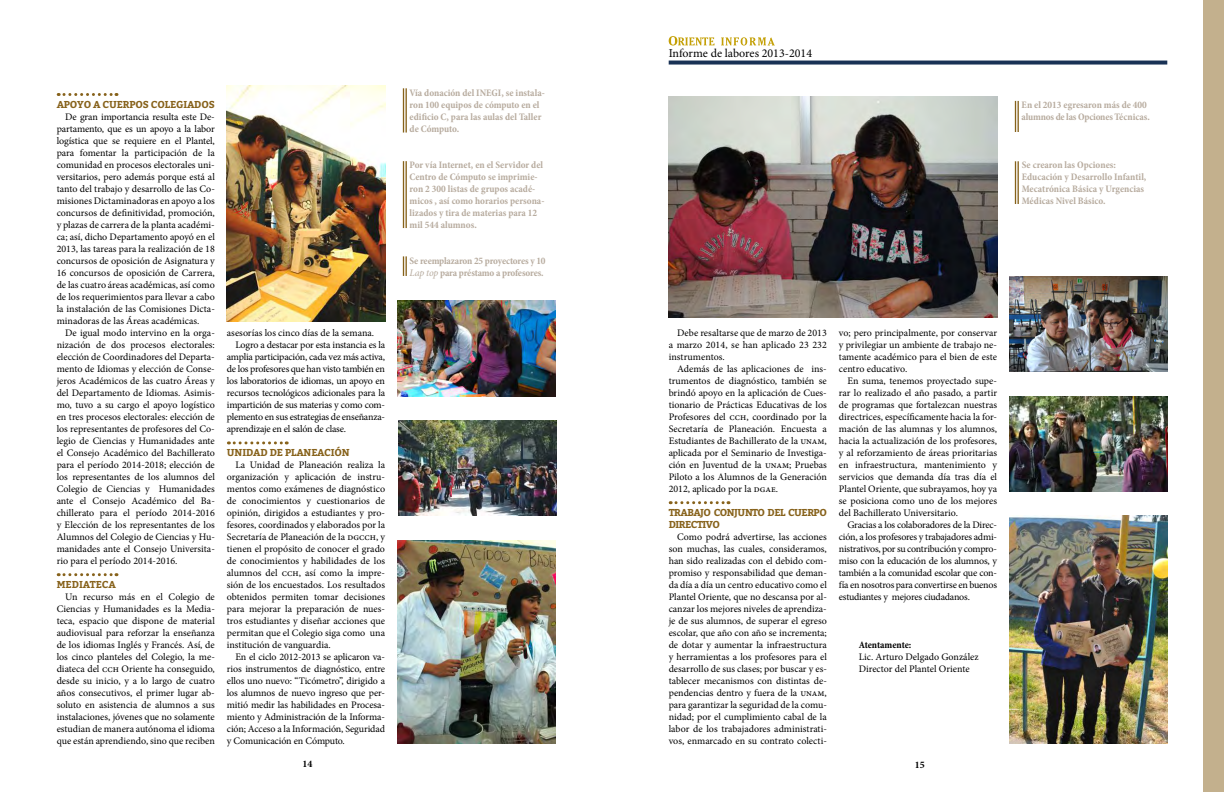
<style>
.page{position:relative;width:1224px;height:792px;background:#fff}
.page>*{position:absolute;margin:0;border:0;box-sizing:border-box;transform-origin:0 0}
.t1{font:12px "Minion Pro";color:#000}
.t2{font:10px/12px "Minion Pro";letter-spacing:-.005em;color:#000;text-align:justify}
.t3{font:700 condensed 10px/12px "Minion Pro";letter-spacing:-.005em;color:#b7ab9e}
.t4{font:700 condensed 10px/12px "Minion Pro";letter-spacing:-.025em;color:#b7ab9e}
.t5{font:700 10px "Bitter";letter-spacing:-.025em;color:#87621b}
.t6{font:700 10px/12px "Bitter";letter-spacing:-.05em;color:#87621b}
.t7{font:700 condensed 10px "Minion Pro";color:#000}
.t8{font:700 10px "Bitter";color:#87621b}
.t9{font:700 10px "Minion Pro";color:#000}
.s1{font-weight:400;font-style:italic;font-stretch:normal}
</style>
<div class="page">
<svg style="left:669px;top:61px;width:498px;height:4px;fill:#193255"></svg>
<svg style="left:669px;top:36px;width:46px;height:10px"></svg>
<svg style="left:721px;top:37px;width:54px;height:9px"></svg>
<div style="left:1203px;top:0;width:21px;height:792px;background:#c3b08d"></div>
<img style="left:669px;top:96px;width:328px;height:221px">
<svg style="left:670px;top:501px;width:59px;height:3px"></svg>
<hr style="left:1018px;top:101px;width:1px;height:31px;background:#86621a">
<hr style="left:1015px;top:101px;width:1px;height:31px;background:#86621a">
<hr style="left:1018px;top:161px;width:1px;height:43px;background:#86621a">
<hr style="left:1015px;top:161px;width:1px;height:43px;background:#86621a">
<img style="left:1009px;top:276px;width:158px;height:96px">
<img style="left:1009px;top:396px;width:158px;height:96px">
<img style="left:1009px;top:516px;width:158px;height:228px">
<hr style="left:406px;top:88px;width:1px;height:45px;background:#86621a">
<hr style="left:403px;top:88px;width:1px;height:45px;background:#86621a">
<svg style="left:403px;top:256px;width:4px;height:20px"></svg>
<hr style="left:406px;top:161px;width:1px;height:67px;background:#86621a">
<hr style="left:403px;top:161px;width:1px;height:67px;background:#86621a">
<svg style="left:58px;top:93px;width:59px;height:3px"></svg>
<svg style="left:58px;top:573px;width:59px;height:3px"></svg>
<img style="left:397px;top:300px;width:158px;height:96px">
<img style="left:398px;top:420px;width:159px;height:96px">
<img style="left:397px;top:540px;width:158px;height:204px">
<img style="left:227px;top:85px;width:158px;height:237px">
<svg style="left:228px;top:441px;width:59px;height:3px"></svg>
<p class="t1" style="left:669px;top:45px;width:145px">Informe de labores 2013-2014</p>
<p class="t5" style="left:57px;top:97px;width:160px">APOYO A CUERPOS COLEGIADOS</p>
<p class="t2" style="left:57px;top:111px;width:160px;text-indent:8px">De gran importancia resulta este De&shy;partamento, que es un apoyo a la labor logística que se requiere en el Plantel, para fomentar la participación de la comunidad en procesos electorales uni&shy;versitarios, pero además porque está al tanto del trabajo y desarrollo de las Co&shy;misiones Dictaminadoras en apoyo a los concursos de definitividad, promoción, y plazas de carrera de la planta académi&shy;ca; así, dicho Departamento apoyó en el 2013, las tareas para la realización de 18 concursos de oposición de Asignatura y 16 concursos de oposición de Carrera, de las cuatro áreas académicas, así como de los requerimientos para llevar a cabo la instalación de las Comisiones Dicta&shy;minadoras de las Áreas académicas.</p>
<p class="t2" style="left:57px;top:327px;width:160px;text-indent:8px">De igual modo intervino en la orga&shy;nización de dos procesos electorales: elección de Coordinadores del Departa&shy;mento de Idiomas y elección de Conse&shy;jeros Académicos de las cuatro Áreas y del Departamento de Idiomas. Asimis&shy;mo, tuvo a su cargo el apoyo logístico en tres procesos electorales: elección de los representantes de profesores del Co&shy;legio de Ciencias y Humanidades ante el Consejo Académico del Bachillerato para el período 2014-2018; elección de los representantes de los alumnos del Colegio de Ciencias y Humanidades ante el Consejo Académico del Ba&shy;chillerato para el período 2014-2016 y Elección de los representantes de los Alumnos del Colegio de Ciencias y Hu&shy;manidades ante el Consejo Universita&shy;rio para el período 2014-2016.</p>
<p class="t8" style="left:57px;top:577px;width:61px">MEDIATECA</p>
<p class="t2" style="left:57px;top:591px;width:160px;text-indent:8px">Un recurso más en el Colegio de Ciencias y Humanidades es la Media&shy;teca, espacio que dispone de material audiovisual para reforzar la enseñanza de los idiomas Inglés y Francés. Así, de los cinco planteles del Colegio, la me&shy;diateca del cch Oriente ha conseguido, desde su inicio, y a lo largo de cuatro años consecutivos, el primer lugar ab&shy;soluto en asistencia de alumnos a sus instalaciones, jóvenes que no solamente estudian de manera autónoma el idioma que están aprendiendo, sino que reciben</p>
<p class="t3" style="left:410px;top:87px;width:137px">Vía donación del INEGI, se instala&shy;ron 100 equipos de cómputo en el edificio C, para las aulas del Taller de Cómputo.</p>
<p class="t3" style="left:410px;top:159px;width:136px">Por vía Internet, en el Servidor del<br>Centro de Cómputo se imprimie&shy;ron 2 300 listas de grupos acadé&shy;micos , así como horarios persona&shy;lizados y tira de materias para 12 mil 544 alumnos.</p>
<p class="t2" style="left:227px;top:327px;width:149px">asesorías los cinco días de la semana.</p>
<p class="t2" style="left:235px;top:339px;width:151px">Logro a destacar por esta instancia es la</p>
<p class="t2" style="left:227px;top:351px;width:160px">amplia participación, cada vez más activa,</p>
<p class="t2" style="left:227px;top:363px;width:160px">de los profesores que han visto también en</p>
<p class="t2" style="left:227px;top:375px;width:160px">los laboratorios de idiomas, un apoyo en</p>
<p class="t2" style="left:227px;top:387px;width:160px">recursos tecnológicos adicionales para la</p>
<p class="t2" style="left:227px;top:399px;width:160px">impartición de sus materias y como com-</p>
<p class="t2" style="left:227px;top:411px;width:160px">plemento en sus estrategias de enseñanza-</p>
<p class="t2" style="left:227px;top:423px;width:121px">aprendizaje en el salón de clase.</p>
<p class="t5" style="left:227px;top:445px;width:124px">UNIDAD DE PLANEACIÓN</p>
<p class="t2" style="left:227px;top:459px;width:160px;text-indent:8px">La Unidad de Planeación realiza la organización y aplicación de instru&shy;mentos como exámenes de diagnóstico de conocimientos y cuestionarios de opinión, dirigidos a estudiantes y pro&shy;fesores, coordinados y elaborados por la Secretaría de Planeación de la dgcch, y tienen el propósito de conocer el grado de conocimientos y habilidades de los alumnos del cch, así como la impre&shy;sión de los encuestados. Los resultados obtenidos permiten tomar decisiones para mejorar la preparación de nues&shy;tros estudiantes y diseñar acciones que permitan que el Colegio siga como una institución de vanguardia.</p>
<p class="t2" style="left:227px;top:651px;width:160px;text-indent:8px">En el ciclo 2012-2013 se aplicaron va&shy;rios instrumentos de diagnóstico, entre ellos uno nuevo: “Ticómetro”, dirigido a los alumnos de nuevo ingreso que per&shy;mitió medir las habilidades en Procesa&shy;miento y Administración de la Informa&shy;ción; Acceso a la Información, Seguridad y Comunicación en Cómputo.</p>
<p class="t4" style="left:410px;top:255px;width:137px">Se reemplazaron 25 proyectores y 10<br><span class="s1">Lap top</span> para préstamo a profesores.</p>
<p class="t2" style="left:669px;top:327px;width:160px;text-indent:8px">Debe resaltarse que de marzo de 2013 a marzo 2014, se han aplicado 23 232 instrumentos.</p>
<p class="t2" style="left:669px;top:363px;width:160px;text-indent:8px">Además de las aplicaciones de ins&shy;trumentos de diagnóstico, también se brindó apoyo en la aplicación de Cues&shy;tionario de Prácticas Educativas de los Profesores del cch, coordinado por la Secretaría de Planeación. Encuesta a Estudiantes de Bachillerato de la unam, aplicada por el Seminario de Investiga&shy;ción en Juventud de la unam; Pruebas Piloto a los Alumnos de la Generación 2012, aplicado por la dgae.</p>
<p class="t6" style="left:669px;top:506px;width:160px">TRABAJO CONJUNTO DEL CUERPO<br>DIRECTIVO</p>
<p class="t2" style="left:669px;top:531px;width:160px;text-indent:8px">Como podrá advertirse, las acciones son muchas, las cuales, consideramos, han sido realizadas con el debido com&shy;promiso y responsabilidad que deman&shy;da día a día un centro educativo como el Plantel Oriente, que no descansa por al&shy;canzar los mejores niveles de aprendiza&shy;je de sus alumnos, de superar el egreso escolar, que año con año se incrementa; de dotar y aumentar la infraestructura y herramientas a los profesores para el desarrollo de sus clases; por buscar y es&shy;tablecer mecanismos con distintas de&shy;pendencias dentro y fuera de la unam, para garantizar la seguridad de la comu&shy;nidad; por el cumplimiento cabal de la labor de los trabajadores administrati&shy;vos, enmarcado en su contrato colecti-</p>
<p class="t2" style="left:839px;top:327px;width:160px">vo; pero principalmente, por conservar y privilegiar un ambiente de trabajo ne&shy;tamente académico para el bien de este centro educativo.</p>
<p class="t2" style="left:839px;top:375px;width:160px;text-indent:8px">En suma, tenemos proyectado supe&shy;rar lo realizado el año pasado, a partir de programas que fortalezcan nuestras directrices, específicamente hacia la for&shy;mación de las alumnas y los alumnos, hacia la actualización de los profesores, y al reforzamiento de áreas prioritarias en infraestructura, mantenimiento y servicios que demanda día tras día el Plantel Oriente, que subrayamos, hoy ya se posiciona como uno de los mejores del Bachillerato Universitario.</p>
<p class="t2" style="left:839px;top:519px;width:160px;text-indent:8px">Gracias a los colaboradores de la Direc&shy;ción, a los profesores y trabajadores admi&shy;nistrativos, por su contribución y compro&shy;miso con la educación de los alumnos, y también a la comunidad escolar que con&shy;fía en nosotros para convertirse en buenos estudiantes y mejores ciudadanos.</p>
<p class="t7" style="left:859px;top:638px;width:54px">Atentamente:</p>
<p class="t2" style="left:859px;top:651px;width:122px">Lic. Arturo Delgado González<br>Director del Plantel Oriente</p>
<p class="t9" style="left:302px;top:757px;width:11px">14</p>
<p class="t9" style="left:915px;top:757px;width:11px">15</p>
<p class="t3" style="left:1022px;top:99px;width:130px">En el 2013 egresaron más de 400 alumnos de las Opciones Técnicas.</p>
<p class="t3" style="left:1022px;top:159px;width:126px">Se crearon las Opciones:<br>Educación y Desarrollo Infantil,<br>Mecatrónica Básica y Urgencias<br>Médicas Nivel Básico.</p>
</div>
